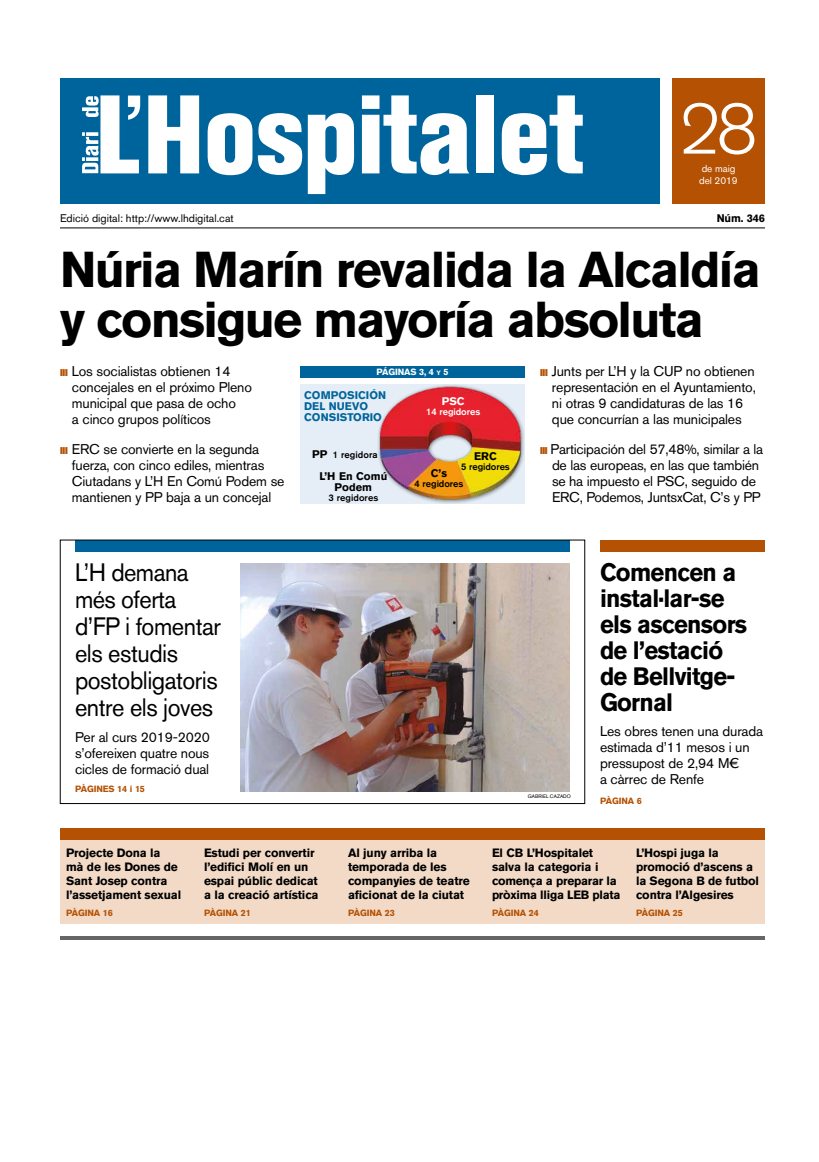
<style>
.page{position:relative;width:819px;height:1162px;background:#fff}
.page>*{position:absolute;margin:0;border:0;box-sizing:border-box;transform-origin:0 0}
.t1{font:300 70.6px "Akzidenz Grotesk BQ";color:#fff}
.t2{font:700 50px/50px "Akzidenz Grotesk BQ";letter-spacing:-.035em;color:#000}
.t3{font:25px/27px "Akzidenz Grotesk BQ";letter-spacing:-.02em;color:#000;scale:.95 1}
.t4{font:700 25px/26px "Akzidenz Grotesk BQ";letter-spacing:-.03em;color:#000;scale:.95 1}
.t5{font:14px/16px "Akzidenz Grotesk BQ";letter-spacing:-.01em;color:#000}
.t6{font:700 12px/14px "Akzidenz Grotesk BQ";letter-spacing:-.01em;color:#000}
.t7{font:11px "Akzidenz Grotesk BQ";color:#000}
.t8{font:700 11px/11px "Akzidenz Grotesk BQ";letter-spacing:.005em;color:#00649c}
.t9{font:700 11px/11px "Akzidenz Grotesk BQ";letter-spacing:.005em;color:#000;text-align:center}
.t10{font:700 11px "Akzidenz Grotesk BQ";color:#fff}
.t11{font:10px/12px "Akzidenz Grotesk BQ";letter-spacing:-.005em;color:#fff}
.t12{font:500 9.5px "Akzidenz Grotesk BQ";letter-spacing:-.005em;color:#000}
.t13{font:500 9.5px "Akzidenz Grotesk BQ";letter-spacing:-.005em;color:#fff}
.t14{font:700 9px "Akzidenz Grotesk BQ";letter-spacing:-.01em;color:#b55103}
.t15{font:700 9px "Akzidenz Grotesk BQ";letter-spacing:-.01em;color:#fff}
.t16{font:5px "Akzidenz Grotesk BQ";color:#000}
.s1{font-size:6.3px}
.s2{font-weight:700;font-size:11px}
</style>
<div class="page">
<hr style="left:60px;top:228px;width:705px;height:1px;background:#000">
<div style="left:672px;top:78px;width:93px;height:126px;background:#b55103"></div>
<div style="left:60px;top:78px;width:600px;height:126px;background:#00649c"></div>
<svg style="left:148px;top:95px;width:51px;height:78px"></svg>
<svg style="left:208px;top:113px;width:44px;height:62px"></svg>
<svg style="left:258px;top:113px;width:44px;height:62px"></svg>
<svg style="left:308px;top:113px;width:46px;height:81px"></svg>
<svg style="left:362px;top:95px;width:107px;height:80px"></svg>
<div style="left:476px;top:95px;width:18px;height:78px;background:#fff"></div>
<svg style="left:502px;top:95px;width:81px;height:80px"></svg>
<svg style="left:82px;top:95px;width:58px;height:78px"></svg>
<hr style="left:60px;top:936px;width:705px;height:4px;background:#666">
<div style="left:300px;top:366px;width:225px;height:12px;background:#00649c"></div>
<div style="left:75px;top:540px;width:495px;height:12px;background:#00649c"></div>
<div style="left:60px;top:540px;width:525px;height:264px;border:1px solid #000"></div>
<div style="left:60px;top:828px;width:705px;height:96px;background:#f2dac7"></div>
<div style="left:60px;top:828px;width:705px;height:12px;background:#b55103"></div>
<div style="left:600px;top:540px;width:165px;height:12px;background:#b55103"></div>
<img style="left:240px;top:564px;width:330px;height:228px">
<div style="left:300px;top:384px;width:225px;height:120px;background:#e5edf6"></div>
<div style="left:377px;top:384px;width:148px;height:120px;background:#000;opacity:.5"></div>
<img style="left:378px;top:384px;width:146px;height:118px">
<h1 class="t1" style="left:679px;top:90px;width:80px">28</h1>
<p class="t11" style="left:699px;top:162px;width:40px">de maig del 2019</p>
<p class="t7" style="left:60px;top:211px;width:175px">Edició digital: http://www.lhdigital.cat</p>
<p class="t9" style="left:717px;top:212px;width:50px">Núm. 346</p>
<h2 class="t2" style="left:60px;top:245px;width:702px">Núria Marín revalida la Alcaldía y consigue mayoría absoluta</h2>
<p class="t5" style="left:72px;top:363px;width:182px">Los socialistas obtienen 14 concejales en el próximo Pleno municipal que pasa de ocho<br>a cinco grupos políticos</p>
<p class="t15" style="left:376px;top:367px;width:74px">PÁGINAS 3, 4 <span class="s1">y</span> 5</p>
<p class="t5" style="left:72px;top:441px;width:214px">ERC se convierte en la segunda fuerza, con cinco ediles, mientras<br>Ciutadans y L’H En Comú Podem se mantienen y PP baja a un concejal</p>
<p class="t5" style="left:552px;top:363px;width:206px">Junts per L’H y la CUP no obtienen representación en el Ayuntamiento, ni otras 9 candidaturas de las 16 que concurrían a las municipales</p>
<p class="t5" style="left:551px;top:441px;width:214px">Participación del 57,48%, similar a la de las europeas, en las que también se ha impuesto el PSC, seguido de ERC, Podemos, JuntsxCat, C’s y PP</p>
<p class="t8" style="left:304px;top:390px;width:84px">COMPOSICIÓN<br>DEL NUEVO<br>CONSISTORIO</p>
<p class="t10" style="left:442px;top:395px;width:24px">PSC</p>
<p class="t13" style="left:426px;top:406px;width:56px">14 regidores</p>
<p class="t9" style="left:474px;top:451px;width:24px">ERC</p>
<p class="t12" style="left:461px;top:461px;width:50px">5 regidores</p>
<p class="t9" style="left:431px;top:467px;width:18px">C’s</p>
<p class="t12" style="left:415px;top:478px;width:50px">4 regidores</p>
<p class="t12" style="left:312px;top:449px;width:67px"><span class="s2">PP</span> 1 regidora</p>
<p class="t9" style="left:319px;top:470px;width:70px">L’H En Comú<br>Podem</p>
<p class="t12" style="left:328px;top:492px;width:51px">3 regidores</p>
<h3 class="t3" style="left:75px;top:559px;width:155px">L’H demana més oferta d’FP i fomentar els estudis postobligatoris entre els joves</h3>
<p class="t5" style="left:75px;top:729px;width:137px;text-align:justify">Per al curs 2019-2020 s’ofereixen quatre nous cicles de formació dual</p>
<p class="t14" style="left:75px;top:783px;width:72px">PÀGINES 14 i 15</p>
<p class="t6" style="left:66px;top:846px;width:117px">Projecte Dona la mà de les Dones de<br>Sant Josep contra l’assetjament sexual</p>
<p class="t14" style="left:66px;top:908px;width:48px">PÀGINA 16</p>
<p class="t6" style="left:204px;top:846px;width:116px">Estudi per convertir l’edifici Molí en un espai públic dedicat a la creació artística</p>
<p class="t14" style="left:204px;top:908px;width:48px">PÀGINA 21</p>
<p class="t6" style="left:348px;top:846px;width:123px">Al juny arriba la temporada de les companyies de teatre aficionat de la ciutat</p>
<p class="t14" style="left:348px;top:908px;width:48px">PÀGINA 23</p>
<h3 class="t4" style="left:600px;top:560px;width:156px">Comencen a instal·lar-se els ascensors de l’estació de Bellvitge-<br>Gornal</h3>
<p class="t16" style="left:528px;top:794px;width:45px">GABRIEL CAZADO</p>
<p class="t5" style="left:600px;top:723px;width:165px">Les obres tenen una durada estimada d’11 mesos i un pressupost de 2,94 M€<br>a càrrec de Renfe</p>
<p class="t14" style="left:600px;top:795px;width:43px">PÀGINA 6</p>
<p class="t6" style="left:492px;top:846px;width:130px">El CB L’Hospitalet salva la categoria i comença a preparar la pròxima lliga LEB plata</p>
<p class="t14" style="left:492px;top:908px;width:48px">PÀGINA 24</p>
<p class="t6" style="left:636px;top:846px;width:125px">L’Hospi juga la promoció d’ascens a la Segona B de futbol contra l’Algesires</p>
<p class="t14" style="left:636px;top:908px;width:48px">PÀGINA 25</p>
</div>
